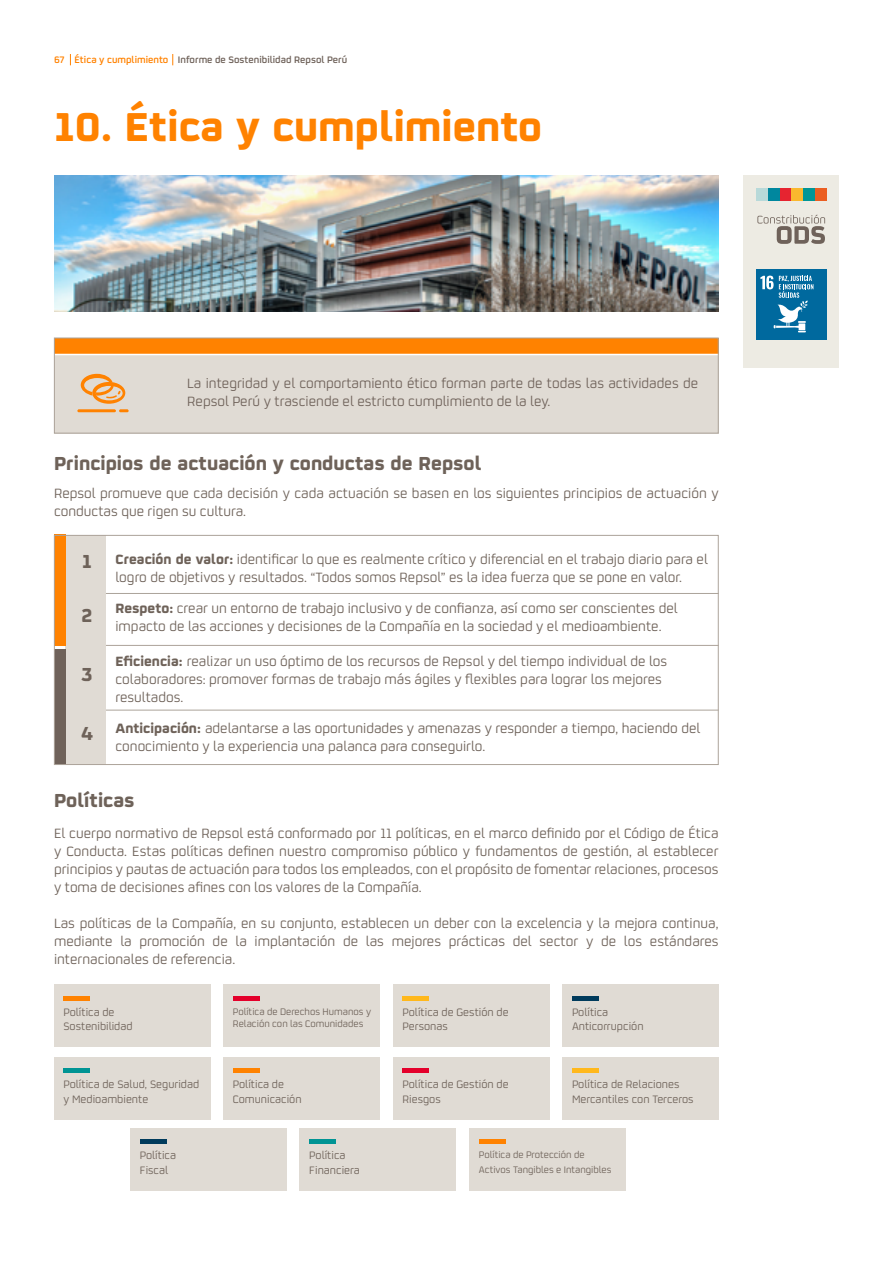
<style>
.page{position:relative;width:893px;height:1263px;background:#fff}
.page>*{position:absolute;margin:0;border:0;box-sizing:border-box;transform-origin:0 0}
.t1{font:700 45px "Repsol Viet";color:#ff8200}
.t2{font:700 21px "Repsol Viet";color:#6e6259}
.t3{font:15px/18px "Repsol Viet";color:#6e6259}
.t4{font:15px/18px "Repsol Viet";color:#6f625a}
.t5{font:12px/14.4px "Repsol Viet";color:#6e6259}
.t6{font:10.5px/14.4px "Repsol Viet";color:#6e6259}
.t7{font:600 10.5px "Repsol";color:#6f625a}
.s1{color:#ff8200}
.s2{font-weight:700}
</style>
<div class="page">
<div style="left:65px;top:535px;width:41px;height:230px;background:#e0dbd4"></div>
<div style="left:54px;top:535px;width:11px;height:111px;background:#ff8200"></div>
<div style="left:54px;top:649px;width:11px;height:115px;background:#6f625a"></div>
<div style="left:54px;top:535px;width:665px;height:230px;border:1px solid #aca39a"></div>
<hr style="left:106px;top:593px;width:613px;height:1px;background:#aca39a">
<hr style="left:106px;top:645px;width:613px;height:1px;background:#aca39a">
<hr style="left:106px;top:710px;width:613px;height:1px;background:#aca39a">
<div style="left:54px;top:984px;width:156px;height:63px;background:#e0dbd4"></div>
<div style="left:54px;top:1057px;width:156px;height:63px;background:#e0dbd4"></div>
<div style="left:130px;top:1128px;width:156px;height:63px;background:#e0dbd4"></div>
<div style="left:393px;top:984px;width:156px;height:63px;background:#e0dbd4"></div>
<div style="left:393px;top:1057px;width:156px;height:63px;background:#e0dbd4"></div>
<div style="left:469px;top:1128px;width:157px;height:63px;background:#e0dbd4"></div>
<div style="left:223px;top:984px;width:157px;height:63px;background:#e0dbd4"></div>
<div style="left:223px;top:1057px;width:157px;height:63px;background:#e0dbd4"></div>
<div style="left:300px;top:1128px;width:156px;height:63px;background:#e0dbd4"></div>
<div style="left:563px;top:984px;width:156px;height:63px;background:#e0dbd4"></div>
<div style="left:563px;top:1057px;width:156px;height:63px;background:#e0dbd4"></div>
<hr style="left:63px;top:996px;width:27px;height:4px;background:#ff8200">
<hr style="left:63px;top:1069px;width:27px;height:4px;background:#009494">
<hr style="left:140px;top:1140px;width:27px;height:4px;background:#003b5c">
<hr style="left:403px;top:996px;width:26px;height:4px;background:#ffb81c">
<hr style="left:403px;top:1069px;width:26px;height:4px;background:#e4002b">
<hr style="left:479px;top:1140px;width:27px;height:4px;background:#ff8200">
<hr style="left:233px;top:996px;width:27px;height:4px;background:#e4002b">
<hr style="left:233px;top:1069px;width:27px;height:4px;background:#ff8200">
<hr style="left:309px;top:1140px;width:27px;height:4px;background:#009494">
<hr style="left:572px;top:996px;width:27px;height:4px;background:#003b5c">
<hr style="left:572px;top:1069px;width:27px;height:4px;background:#ffb81c">
<img style="left:54px;top:175px;width:665px;height:136px">
<div style="left:54px;top:345px;width:665px;height:88px;background:#e0dbd4"></div>
<div style="left:54px;top:338px;width:665px;height:16px;background:#ff8200"></div>
<hr style="left:54px;top:354px;width:665px;height:1px;background:#fff">
<div style="left:54px;top:338px;width:665px;height:95px;border:1px solid #aca39a"></div>
<hr style="left:77px;top:409px;width:39px;height:3px;background:#ff8200">
<svg style="left:81px;top:374px;width:48px;height:38px"></svg>
<div style="left:744px;top:175px;width:95px;height:192px;background:#edebe3"></div>
<div style="left:815px;top:188px;width:12px;height:13px;background:#eb5e21"></div>
<div style="left:803px;top:188px;width:12px;height:13px;background:#009696"></div>
<div style="left:791px;top:188px;width:12px;height:13px;background:#fab82e"></div>
<div style="left:779px;top:188px;width:12px;height:13px;background:#e62430"></div>
<div style="left:768px;top:188px;width:11px;height:13px;background:#00879e"></div>
<div style="left:756px;top:188px;width:12px;height:13px;background:#b8d9d9"></div>
<svg style="left:757px;top:215px;width:68px;height:29px"></svg>
<div style="left:756px;top:270px;width:70px;height:70px;background:#00699e"></div>
<svg style="left:760px;top:276px;width:53px;height:56px"></svg>
<p class="t7" style="left:54px;top:52px;width:295px"><span class="s1">67 Ética y cumplimiento</span> Informe de Sostenibilidad Repsol Perú</p>
<h1 class="t1" style="left:54px;top:89px;width:490px">10. Ética y cumplimiento</h1>
<p class="t4" style="left:187px;top:373px;width:512px">La integridad y el comportamiento ético forman parte de todas las actividades de<br>Repsol Perú y trasciende el estricto cumplimiento de la ley.</p>
<h2 class="t2" style="left:54px;top:446px;width:429px">Principios de actuación y conductas de Repsol</h2>
<p class="t3" style="left:54px;top:483px;width:666px">Repsol promueve que cada decisión y cada actuación se basen en los siguientes principios de actuación y conductas que rigen su cultura.</p>
<h2 class="t2" style="left:82px;top:544px;width:11px">1</h2>
<h2 class="t2" style="left:81px;top:597px;width:13px">2</h2>
<h2 class="t2" style="left:81px;top:657px;width:14px">3</h2>
<h2 class="t2" style="left:81px;top:716px;width:14px">4</h2>
<p class="t3" style="left:115px;top:549px;width:594px"><span class="s2">Creación de valor:</span> identificar lo que es realmente crítico y diferencial en el trabajo diario para el logro de objetivos y resultados. “Todos somos Repsol” es la idea fuerza que se pone en valor.</p>
<p class="t3" style="left:115px;top:598px;width:564px"><span class="s2">Respeto:</span> crear un entorno de trabajo inclusivo y de confianza, así como ser conscientes del impacto de las acciones y decisiones de la Compañía en la sociedad y el medioambiente.</p>
<p class="t3" style="left:115px;top:651px;width:553px"><span class="s2">Eficiencia:</span> realizar un uso óptimo de los recursos de Repsol y del tiempo individual de los colaboradores: promover formas de trabajo más ágiles y flexibles para lograr los mejores resultados.</p>
<p class="t3" style="left:115px;top:718px;width:586px"><span class="s2">Anticipación:</span> adelantarse a las oportunidades y amenazas y responder a tiempo, haciendo del conocimiento y la experiencia una palanca para conseguirlo.</p>
<h2 class="t2" style="left:54px;top:783px;width:82px">Políticas</h2>
<p class="t3" style="left:54px;top:823px;width:666px;text-align:justify">El cuerpo normativo de Repsol está conformado por 11 políticas, en el marco definido por el Código de Ética y Conducta. Estas políticas definen nuestro compromiso público y fundamentos de gestión, al establecer principios y pautas de actuación para todos los empleados, con el propósito de fomentar relaciones, procesos y toma de decisiones afines con los valores de la Compañía.</p>
<p class="t3" style="left:54px;top:913px;width:666px;text-align:justify">Las políticas de la Compañía, en su conjunto, establecen un deber con la excelencia y la mejora continua, mediante la promoción de la implantación de las mejores prácticas del sector y de los estándares internacionales de referencia.</p>
<p class="t5" style="left:63px;top:1004px;width:71px">Política de<br>Sostenibilidad</p>
<p class="t6" style="left:233px;top:1004px;width:140px;line-height:12.6px">Política de Derechos Humanos y<br>Relación con las Comunidades</p>
<p class="t5" style="left:403px;top:1004px;width:108px">Política de Gestión de<br>Personas</p>
<p class="t5" style="left:572px;top:1004px;width:73px">Política<br>Anticorrupción</p>
<p class="t5" style="left:63px;top:1077px;width:137px">Política de Salud, Seguridad y Medioambiente</p>
<p class="t5" style="left:233px;top:1077px;width:70px">Política de<br>Comunicación</p>
<p class="t5" style="left:403px;top:1077px;width:108px">Política de Gestión de<br>Riesgos</p>
<p class="t5" style="left:572px;top:1077px;width:123px">Política de Relaciones<br>Mercantiles con Terceros</p>
<p class="t5" style="left:140px;top:1147px;width:38px">Política<br>Fiscal</p>
<p class="t5" style="left:309px;top:1147px;width:52px">Política<br>Financiera</p>
<p class="t6" style="left:479px;top:1147px;width:134px">Política de Protección de<br>Activos Tangibles e Intangibles</p>
</div>
